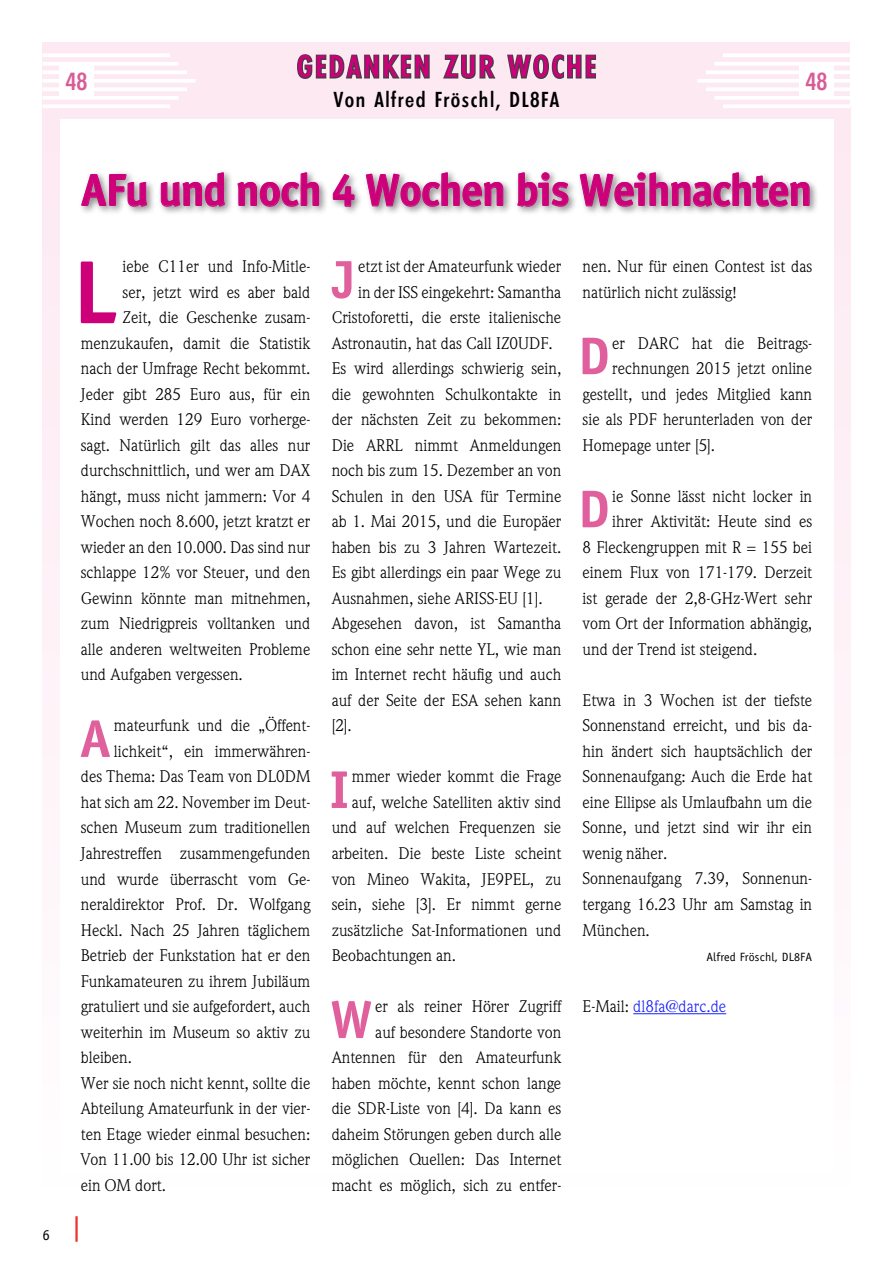
<style>
.page{position:relative;width:893px;height:1263px;background:#fff}
.page>*{position:absolute;margin:0;border:0;box-sizing:border-box;transform-origin:0 0}
.t1{font:700 90px "Officina Sans";color:#cd007a}
.t2{font:700 53.25px "Officina Sans";color:#df609c}
.t3{font:700 45px "Officina Sans";letter-spacing:-.025em;color:#cd007a}
.t4{font:500 condensed 30px "Limerick";letter-spacing:.1em;color:#cd007a}
.t5{font:500 condensed 24px "Limerick";color:#d75c96}
.t6{font:500 condensed 21px "Limerick";letter-spacing:.075em;color:#000}
.t7{font:16.5px/25.5px "Weidemann";color:#000}
.t8{font:16.5px "Weidemann";color:#1922fb}
.t9{font:15px "Officina Sans";color:#000}
.t10{font:12px "Officina Sans";letter-spacing:.01em;color:#000}
.s1{color:#000}
</style>
<div class="page">
<div style="left:43px;top:43px;width:807px;height:76px;background:#fde9f1"></div>
<div style="left:43px;top:106px;width:807px;height:1085px;background:#fef4f8"></div>
<div style="left:60px;top:119px;width:773px;height:1055px;background:#fff"></div>
<hr style="left:723px;top:53px;width:127px;height:4px;background:#fff">
<hr style="left:43px;top:53px;width:127px;height:4px;background:#fff">
<hr style="left:714px;top:62px;width:136px;height:4px;background:#fff">
<hr style="left:43px;top:62px;width:136px;height:4px;background:#fff">
<hr style="left:706px;top:70px;width:144px;height:4px;background:#fff">
<hr style="left:43px;top:70px;width:144px;height:4px;background:#fff">
<hr style="left:697px;top:79px;width:153px;height:4px;background:#fff">
<hr style="left:43px;top:79px;width:153px;height:4px;background:#fff">
<hr style="left:706px;top:87px;width:144px;height:4px;background:#fff">
<hr style="left:43px;top:87px;width:144px;height:4px;background:#fff">
<hr style="left:714px;top:96px;width:136px;height:4px;background:#fff">
<hr style="left:43px;top:96px;width:136px;height:4px;background:#fff">
<hr style="left:723px;top:104px;width:127px;height:4px;background:#fff">
<hr style="left:43px;top:104px;width:127px;height:4px;background:#fff">
<div style="left:60px;top:64px;width:34px;height:34px;background:#fff"></div>
<div style="left:799px;top:64px;width:34px;height:34px;background:#fff"></div>
<hr style="left:75px;top:1216px;width:3px;height:26px;background:#ee3129">
<svg style="left:297px;top:54px;width:133px;height:25px"></svg>
<svg style="left:443px;top:54px;width:53px;height:25px"></svg>
<svg style="left:507px;top:54px;width:89px;height:25px"></svg>
<div style="left:78px;top:168px;width:742px;height:48px;background:#000;opacity:.5"></div>
<svg style="left:81px;top:174px;width:66px;height:33px"></svg>
<svg style="left:160px;top:172px;width:65px;height:35px"></svg>
<svg style="left:237px;top:172px;width:82px;height:35px"></svg>
<svg style="left:332px;top:174px;width:23px;height:33px"></svg>
<svg style="left:365px;top:172px;width:139px;height:35px"></svg>
<svg style="left:517px;top:172px;width:52px;height:35px"></svg>
<svg style="left:579px;top:172px;width:231px;height:35px"></svg>
<hr style="left:633px;top:1013px;width:93px;height:1px;background:#1922fb">
<h3 class="t4" style="left:297px;top:49px;width:300px">GEDANKEN ZUR WOCHE</h3>
<p class="t6" style="left:334px;top:88px;width:227px">Von Alfred Fröschl, DL8FA</p>
<h3 class="t5" style="left:66px;top:67px;width:23px">48</h3>
<h3 class="t5" style="left:805px;top:67px;width:23px">48</h3>
<p class="t9" style="left:43px;top:1226px;width:9px">6</p>
<h3 class="t3" style="left:81px;top:162px;width:733px">AFu und noch 4 Wochen bis Weihnachten</h3>
<h1 class="t1" style="left:73px;top:236px;width:47px">L</h1>
<p class="t7" style="left:123px;top:254px;width:189px">iebe C11er und Info-Mitle-</p>
<p class="t7" style="left:123px;top:279px;width:189px">ser, jetzt wird es aber bald</p>
<p class="t7" style="left:123px;top:305px;width:189px">Zeit, die Geschenke zusam-</p>
<p class="t7" style="left:81px;top:330px;width:231px">menzukaufen, damit die Statistik</p>
<p class="t7" style="left:81px;top:356px;width:229px">nach der Umfrage Recht bekommt.</p>
<p class="t7" style="left:81px;top:381px;width:231px">Jeder gibt 285 Euro aus, für ein</p>
<p class="t7" style="left:81px;top:407px;width:231px">Kind werden 129 Euro vorherge-</p>
<p class="t7" style="left:81px;top:432px;width:231px">sagt. Natürlich gilt das alles nur</p>
<p class="t7" style="left:81px;top:458px;width:231px">durchschnittlich, und wer am DAX</p>
<p class="t7" style="left:81px;top:483px;width:231px">hängt, muss nicht jammern: Vor 4</p>
<p class="t7" style="left:81px;top:509px;width:231px">Wochen noch 8.600, jetzt kratzt er</p>
<p class="t7" style="left:81px;top:534px;width:231px">wieder an den 10.000. Das sind nur</p>
<p class="t7" style="left:81px;top:560px;width:231px">schlappe 12% vor Steuer, und den</p>
<p class="t7" style="left:81px;top:585px;width:231px">Gewinn könnte man mitnehmen,</p>
<p class="t7" style="left:81px;top:611px;width:231px">zum Niedrigpreis volltanken und</p>
<p class="t7" style="left:81px;top:636px;width:231px">alle anderen weltweiten Probleme</p>
<p class="t7" style="left:81px;top:662px;width:161px">und Aufgaben vergessen.</p>
<h2 class="t2" style="left:80px;top:706px;width:33px">A</h2>
<p class="t7" style="left:114px;top:713px;width:198px">mateurfunk und die „Öffent-</p>
<p class="t7" style="left:114px;top:738px;width:198px">lichkeit“, ein immerwähren-</p>
<p class="t7" style="left:81px;top:764px;width:231px">des Thema: Das Team von DL0DM</p>
<p class="t7" style="left:81px;top:789px;width:231px">hat sich am 22. November im Deut-</p>
<p class="t7" style="left:81px;top:815px;width:231px">schen Museum zum traditionellen</p>
<p class="t7" style="left:81px;top:840px;width:231px">Jahrestreffen zusammengefunden</p>
<p class="t7" style="left:81px;top:866px;width:231px">und wurde überrascht vom Ge-</p>
<p class="t7" style="left:81px;top:891px;width:231px">neraldirektor Prof. Dr. Wolfgang</p>
<p class="t7" style="left:81px;top:917px;width:231px">Heckl. Nach 25 Jahren täglichem</p>
<p class="t7" style="left:81px;top:942px;width:231px">Betrieb der Funkstation hat er den</p>
<p class="t7" style="left:81px;top:968px;width:231px">Funkamateuren zu ihrem Jubiläum</p>
<p class="t7" style="left:81px;top:993px;width:231px">gratuliert und sie aufgefordert, auch</p>
<p class="t7" style="left:81px;top:1019px;width:231px">weiterhin im Museum so aktiv zu</p>
<p class="t7" style="left:81px;top:1044px;width:51px">bleiben.</p>
<p class="t7" style="left:81px;top:1070px;width:231px">Wer sie noch nicht kennt, sollte die</p>
<p class="t7" style="left:81px;top:1095px;width:231px">Abteilung Amateurfunk in der vier-</p>
<p class="t7" style="left:81px;top:1121px;width:231px">ten Etage wieder einmal besuchen:</p>
<p class="t7" style="left:81px;top:1146px;width:231px">Von 11.00 bis 12.00 Uhr ist sicher</p>
<p class="t7" style="left:81px;top:1172px;width:85px">ein OM dort.</p>
<h2 class="t2" style="left:332px;top:246px;width:25px">J</h2>
<p class="t7" style="left:358px;top:254px;width:205px">etzt ist der Amateurfunk wieder</p>
<p class="t7" style="left:358px;top:279px;width:205px">in der ISS eingekehrt: Samantha</p>
<p class="t7" style="left:332px;top:305px;width:231px">Cristoforetti, die erste italienische</p>
<p class="t7" style="left:332px;top:330px;width:220px">Astronautin, hat das Call IZ0UDF.</p>
<p class="t7" style="left:332px;top:356px;width:231px">Es wird allerdings schwierig sein,</p>
<p class="t7" style="left:332px;top:381px;width:231px">die gewohnten Schulkontakte in</p>
<p class="t7" style="left:332px;top:407px;width:231px">der nächsten Zeit zu bekommen:</p>
<p class="t7" style="left:332px;top:432px;width:231px">Die ARRL nimmt Anmeldungen</p>
<p class="t7" style="left:332px;top:458px;width:231px">noch bis zum 15. Dezember an von</p>
<p class="t7" style="left:332px;top:483px;width:231px">Schulen in den USA für Termine</p>
<p class="t7" style="left:332px;top:509px;width:231px">ab 1. Mai 2015, und die Europäer</p>
<p class="t7" style="left:332px;top:534px;width:229px">haben bis zu 3 Jahren Wartezeit.</p>
<p class="t7" style="left:332px;top:560px;width:231px">Es gibt allerdings ein paar Wege zu</p>
<p class="t7" style="left:332px;top:585px;width:210px">Ausnahmen, siehe ARISS-EU [1].</p>
<p class="t7" style="left:332px;top:611px;width:231px">Abgesehen davon, ist Samantha</p>
<p class="t7" style="left:332px;top:636px;width:231px">schon eine sehr nette YL, wie man</p>
<p class="t7" style="left:332px;top:662px;width:231px">im Internet recht häufig und auch</p>
<p class="t7" style="left:332px;top:687px;width:231px">auf der Seite der ESA sehen kann</p>
<p class="t7" style="left:332px;top:713px;width:19px">[2].</p>
<h2 class="t2" style="left:329px;top:757px;width:21px">I</h2>
<p class="t7" style="left:352px;top:764px;width:211px">mmer wieder kommt die Frage</p>
<p class="t7" style="left:352px;top:789px;width:211px">auf, welche Satelliten aktiv sind</p>
<p class="t7" style="left:332px;top:815px;width:231px">und auf welchen Frequenzen sie</p>
<p class="t7" style="left:332px;top:840px;width:231px">arbeiten. Die beste Liste scheint</p>
<p class="t7" style="left:332px;top:866px;width:231px">von Mineo Wakita, JE9PEL, zu</p>
<p class="t7" style="left:332px;top:891px;width:231px">sein, siehe [3]. Er nimmt gerne</p>
<p class="t7" style="left:332px;top:917px;width:231px">zusätzliche Sat-Informationen und</p>
<p class="t7" style="left:332px;top:942px;width:124px">Beobachtungen an.</p>
<h2 class="t2" style="left:330px;top:986px;width:44px">W</h2>
<p class="t7" style="left:332px;top:993px;width:231px;text-align:right">er als reiner Hörer Zugriff<br>auf besondere Standorte von<br>Antennen für den Amateurfunk haben möchte, kennt schon lange die SDR-Liste von [4]. Da kann es daheim Störungen geben durch alle möglichen Quellen: Das Internet macht es möglich, sich zu entfer-</p>
<p class="t7" style="left:583px;top:254px;width:231px">nen. Nur für einen Contest ist das natürlich nicht zulässig!</p>
<h2 class="t2" style="left:578px;top:323px;width:33px">D</h2>
<p class="t7" style="left:612px;top:330px;width:201px">er DARC hat die Beitrags-</p>
<p class="t7" style="left:612px;top:356px;width:201px">rechnungen 2015 jetzt online</p>
<p class="t7" style="left:583px;top:381px;width:231px">gestellt, und jedes Mitglied kann</p>
<p class="t7" style="left:583px;top:407px;width:231px">sie als PDF herunterladen von der</p>
<p class="t7" style="left:583px;top:432px;width:132px">Homepage unter [5].</p>
<h2 class="t2" style="left:578px;top:476px;width:33px">D</h2>
<p class="t7" style="left:612px;top:483px;width:201px">ie Sonne lässt nicht locker in</p>
<p class="t7" style="left:612px;top:509px;width:201px">ihrer Aktivität: Heute sind es</p>
<p class="t7" style="left:583px;top:534px;width:231px">8 Fleckengruppen mit R = 155 bei</p>
<p class="t7" style="left:583px;top:560px;width:231px">einem Flux von 171-179. Derzeit</p>
<p class="t7" style="left:583px;top:585px;width:231px">ist gerade der 2,8-GHz-Wert sehr</p>
<p class="t7" style="left:583px;top:611px;width:231px">vom Ort der Information abhängig,</p>
<p class="t7" style="left:583px;top:636px;width:174px">und der Trend ist steigend.</p>
<p class="t7" style="left:583px;top:687px;width:231px">Etwa in 3 Wochen ist der tiefste<br>Sonnenstand erreicht, und bis da&shy;hin ändert sich hauptsächlich der<br>Sonnenaufgang: Auch die Erde hat eine Ellipse als Umlaufbahn um die<br>Sonne, und jetzt sind wir ihr ein wenig näher.<br>Sonnenaufgang 7.39, Sonnenun&shy;tergang 16.23 Uhr am Samstag in<br>München.</p>
<p class="t10" style="left:706px;top:950px;width:107px">Alfred Fröschl, DL8FA</p>
<p class="t8" style="left:583px;top:997px;width:145px"><span class="s1">E-Mail:</span> dl8fa@darc.de</p>
</div>
